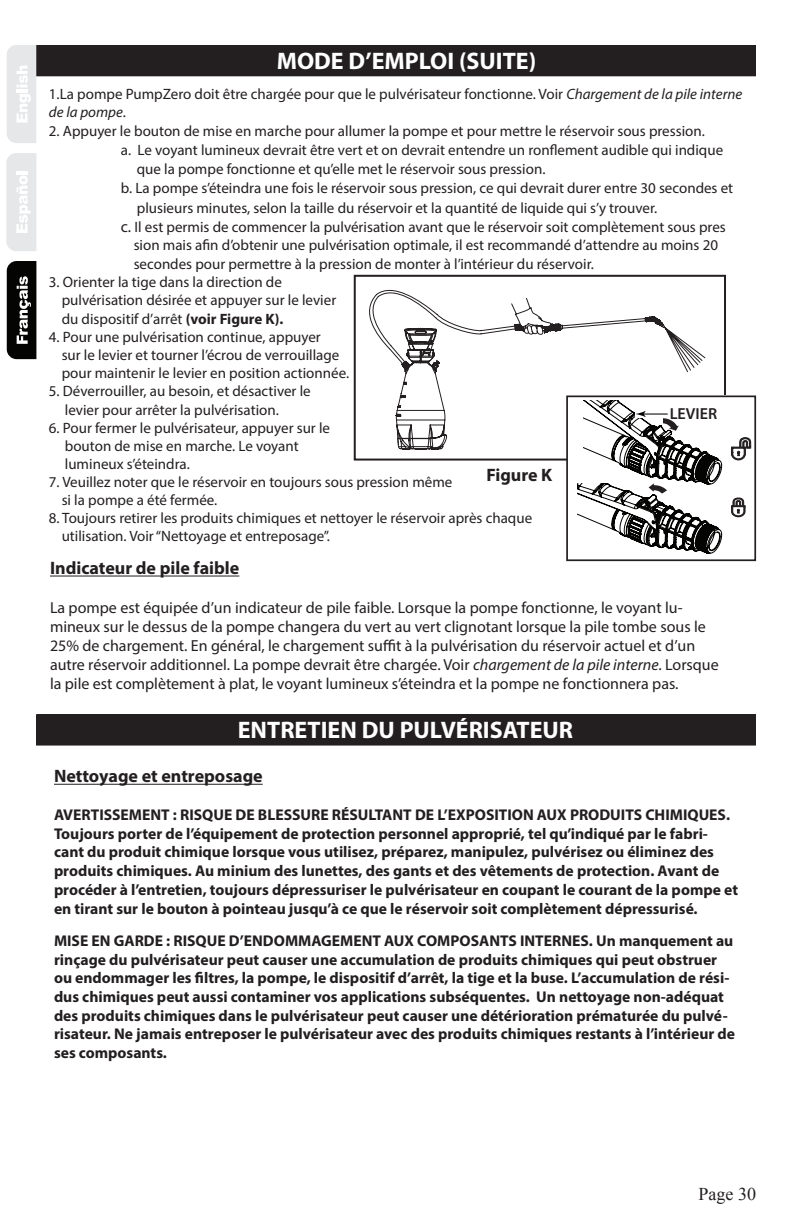
<style>
.page{position:relative;width:792px;height:1224px;background:#fff}
.page>*{position:absolute;margin:0;border:0;box-sizing:border-box;transform-origin:0 0}
.t1{font:700 24px "Myriad Pro";color:#fff}
.t2{font:700 18px "Myriad Pro";color:#231f20}
.t3{font:18px "Times New Roman";color:#231f20}
.t4{font:16px/19.2px "Myriad Pro";color:#231f20}
.t5{font:600 16px "Myriad Pro";color:#231f20}
.t6{font:700 15.6px/18.8px "Myriad Pro";color:#231f20}
.t7{font:15px/18px "Myriad Pro";color:#231f20}
.s1{font-style:italic}
.s2{font-size:16px}
.s3{font-weight:700}
</style>
<div class="page">
<div style="left:37px;top:46px;width:718px;height:30px;background:#231f20"></div>
<div style="left:36px;top:45px;width:720px;height:31px;border:1px solid #231f20"></div>
<div style="left:37px;top:715px;width:718px;height:30px;background:#231f20"></div>
<div style="left:36px;top:714px;width:720px;height:32px;border:1px solid #231f20"></div>
<hr style="left:54px;top:784px;width:209px;height:1px;background:#231f20">
<div style="left:354px;top:275px;width:372px;height:186px;border:2px solid #231f20"></div>
<hr style="left:50px;top:576px;width:189px;height:1px;background:#231f20">
<div style="left:568px;top:396px;width:164px;height:143px;background:#fff"></div>
<svg style="left:731px;top:437px;width:20px;height:23px"></svg>
<svg style="left:731px;top:497px;width:15px;height:20px"></svg>
<div style="left:566px;top:395px;width:190px;height:166px;border:2px solid #231f20"></div>
<svg style="left:360px;top:289px;width:362px;height:265px"></svg>
<img style="left:668px;top:411px;width:5px;height:6px">
<img style="left:635px;top:411px;width:33px;height:6px">
<svg style="left:7px;top:45px;width:29px;height:98px"></svg>
<svg style="left:7px;top:261px;width:29px;height:98px;background:#282928"></svg>
<svg style="left:6px;top:153px;width:30px;height:98px"></svg>
<h1 class="t1" style="left:277px;top:45px;width:261px">MODE D’EMPLOI (SUITE)</h1>
<p class="t7" style="left:49px;top:84px;width:695px">1.La pompe PumpZero doit être chargée pour que le pulvérisateur fonctionne. Voir <span class="s1">Chargement de la pile interne de la pompe</span>.</p>
<p class="t7" style="left:49px;top:122px;width:657px">2. Appuyer le bouton de mise en marche pour allumer la pompe et pour mettre le réservoir sous pression.</p>
<p class="t7" style="left:121px;top:141px;width:604px">a. Le voyant lumineux devrait être vert et on devrait entendre un ronflement audible qui indique</p>
<p class="t7" style="left:137px;top:160px;width:410px">que la pompe fonctionne et qu’elle met le réservoir sous pression.</p>
<p class="t7" style="left:121px;top:179px;width:614px">b. La pompe s’éteindra une fois le réservoir sous pression, ce qui devrait durer entre 30 secondes et</p>
<p class="t7" style="left:137px;top:198px;width:522px">plusieurs minutes, selon la taille du réservoir et la quantité de liquide qui s’y trouver.</p>
<p class="t7" style="left:121px;top:218px;width:606px"><span class="s2">c.</span> Il est permis de commencer la pulvérisation avant que le réservoir soit complètement sous pres</p>
<p class="t7" style="left:134px;top:236px;width:586px">sion mais afin d’obtenir une pulvérisation optimale, il est recommandé d’attendre au moins 20</p>
<p class="t7" style="left:134px;top:255px;width:462px">secondes pour permettre à la pression de monter à l’intérieur du réservoir.</p>
<p class="t7" style="left:62px;top:273px;width:276px;text-indent:-13px">3. Orienter la tige dans la direction de pulvérisation désirée et appuyer sur le levier du dispositif d’arrêt <span class="s3">(voir Figure K).</span></p>
<p class="t7" style="left:62px;top:327px;width:289px;text-indent:-13px">4. Pour une pulvérisation continue, appuyer<br>sur le levier et tourner l’écrou de verrouillage pour maintenir le levier en position actionnée.</p>
<p class="t7" style="left:65px;top:382px;width:247px;line-height:18.8px;text-indent:-16px">5. Déverrouiller, au besoin, et désactiver le levier pour arrêter la pulvérisation.</p>
<p class="t7" style="left:65px;top:419px;width:267px;text-indent:-16px">6. Pour fermer le pulvérisateur, appuyer sur le bouton de mise en marche. Le voyant lumineux s’éteindra.</p>
<p class="t7" style="left:62px;top:473px;width:392px;text-indent:-13px">7. Veuillez noter que le réservoir en toujours sous pression même si la pompe a été fermée.</p>
<p class="t7" style="left:62px;top:509px;width:472px;text-indent:-13px">8. Toujours retirer les produits chimiques et nettoyer le réservoir après chaque utilisation. Voir “Nettoyage et entreposage”.</p>
<p class="t5" style="left:670px;top:404px;width:49px">LEVIER</p>
<p class="t2" style="left:486px;top:463px;width:67px">Figure K</p>
<p class="t2" style="left:50px;top:556px;width:191px">Indicateur de pile faible</p>
<p class="t4" style="left:50px;top:597px;width:670px">La pompe est équipée d’un indicateur de pile faible. Lorsque la pompe fonctionne, le voyant lu&shy;mineux sur le dessus de la pompe changera du vert au vert clignotant lorsque la pile tombe sous le 25% de chargement. En général, le chargement suffit à la pulvérisation du réservoir actuel et d’un autre réservoir additionnel. La pompe devrait être chargée. Voir <span class="s1">chargement de la pile interne</span>. Lorsque la pile est complètement à plat, le voyant lumineux s’éteindra et la pompe ne fonctionnera pas.</p>
<h1 class="t1" style="left:238px;top:715px;width:337px">ENTRETIEN DU PULVÉRISATEUR</h1>
<p class="t2" style="left:54px;top:765px;width:210px">Nettoyage et entreposage</p>
<p class="t6" style="left:54px;top:805px;width:686px">AVERTISSEMENT : RISQUE DE BLESSURE RÉSULTANT DE L’EXPOSITION AUX PRODUITS CHIMIQUES.<br>Toujours porter de l’équipement de protection personnel approprié, tel qu’indiqué par le fabri&shy;cant du produit chimique lorsque vous utilisez, préparez, manipulez, pulvérisez ou éliminez des produits chimiques. Au minium des lunettes, des gants et des vêtements de protection. Avant de procéder à l’entretien, toujours dépressuriser le pulvérisateur en coupant le courant de la pompe et en tirant sur le bouton à pointeau jusqu’à ce que le réservoir soit complètement dépressurisé.</p>
<p class="t6" style="left:54px;top:931px;width:683px">MISE EN GARDE : RISQUE D’ENDOMMAGEMENT AUX COMPOSANTS INTERNES. Un manquement au rinçage du pulvérisateur peut causer une accumulation de produits chimiques qui peut obstruer ou endommager les filtres, la pompe, le dispositif d’arrêt, la tige et la buse. L’accumulation de rési&shy;dus chimiques peut aussi contaminer vos applications subséquentes. Un nettoyage non-adéquat des produits chimiques dans le pulvérisateur peut causer une détérioration prématurée du pulvé&shy;risateur. Ne jamais entreposer le pulvérisateur avec des produits chimiques restants à l’intérieur de ses composants.</p>
<p class="t3" style="left:699px;top:1182px;width:59px">Page 30</p>
</div>
